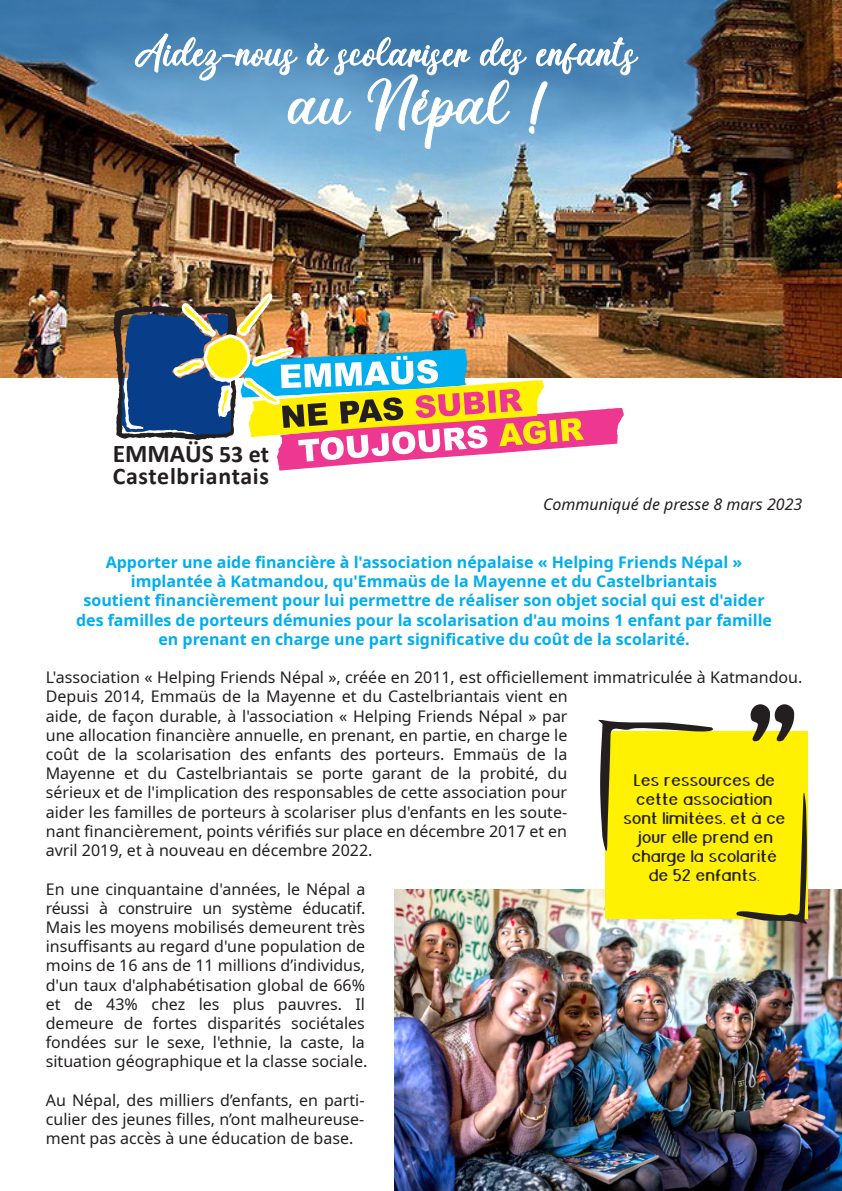
<style>
.page{position:relative;width:842px;height:1191px;background:#fff}
.page>*{position:absolute;margin:0;border:0;box-sizing:border-box;transform-origin:0 0}
.t1{font:700 25.6px "Calibri";color:#231f20}
.t2{font:700 24px "Calibri";letter-spacing:.03em;color:#231f20}
.t3{font:16px/19.2px "Noto Sans";color:#231f20}
.t4{font:700 16px/19.2px "Noto Sans";color:#00aeef;text-align:center}
.t5{font:italic 16px "Noto Sans";color:#231f20}
.t6{font:15.8px/19px "Gihun";color:#231f20;text-align:center}
.s1{font-size:24px}
</style>
<div class="page">
<img style="left:0;top:1px;width:842px;height:377px">
<img style="left:113px;top:295px;width:511px;height:176px">
<img style="left:394px;top:889px;width:448px;height:302px">
<div style="left:606px;top:731px;width:202px;height:187px;background:#fff101"></div>
<svg style="left:598px;top:719px;width:115px;height:140px"></svg>
<svg style="left:731px;top:792px;width:81px;height:133px"></svg>
<svg style="left:750px;top:704px;width:44px;height:37px"></svg>
<svg style="left:134px;top:33px;width:505px;height:117px;background:#79a7ca"></svg>
<hr style="left:0;top:0;width:842px;height:1px;background:#57585a">
<h1 class="t1" style="left:113px;top:436px;width:158px">EMMAÜS <span class="s1">53 et</span></h1>
<h2 class="t2" style="left:113px;top:459px;width:158px">Castelbriantais</h2>
<p class="t5" style="left:543px;top:493px;width:261px">Communiqué de presse 8 mars 2023</p>
<p class="t4" style="left:76px;top:553px;width:697px">Apporter une aide financière à l'association népalaise « Helping Friends Népal » implantée à Katmandou, qu'Emmaüs de la Mayenne et du Castelbriantais<br>soutient financièrement pour lui permettre de réaliser son objet social qui est d'aider des familles de porteurs démunies pour la scolarisation d'au moins 1 enfant par famille en prenant en charge une part significative du coût de la scolarité.</p>
<p class="t3" style="left:46px;top:668px;width:758px">L'association « Helping Friends Népal », créée en 2011, est officiellement immatriculée à Katmandou.<br>Depuis 2014, Emmaüs de la Mayenne et du Castelbriantais vient en<br>aide, de façon durable, à l'association « Helping Friends Népal » par<br>une allocation financière annuelle, en prenant, en partie, en charge le<br>coût de la scolarisation des enfants des porteurs. Emmaüs de la<br>Mayenne et du Castelbriantais se porte garant de la probité, du<br>sérieux et de l'implication des responsables de cette association pour<br>aider les familles de porteurs à scolariser plus d'enfants en les soute-<br>nant financièrement, points vérifiés sur place en décembre 2017 et en<br>avril 2019, et à nouveau en décembre 2022.</p>
<p class="t3" style="left:46px;top:879px;width:323px">En une cinquantaine d'années, le Népal a réussi à construire un système éducatif.<br>Mais les moyens mobilisés demeurent très insuffisants au regard d'une population de moins de 16 ans de 11 millions d’individus, d'un taux d'alphabétisation global de 66% et de 43% chez les plus pauvres. Il demeure de fortes disparités sociétales fondées sur le sexe, l'ethnie, la caste, la situation géographique et la classe sociale.</p>
<p class="t3" style="left:46px;top:1090px;width:320px;text-align:justify">Au Népal, des milliers d’enfants, en parti&shy;culier des jeunes filles, n’ont malheureuse&shy;ment pas accès à une éducation de base.</p>
<p class="t6" style="left:623px;top:771px;width:164px">Les ressources de cette association sont limitées, et à ce jour elle prend en charge la scolarité de 52 enfants.</p>
</div>
